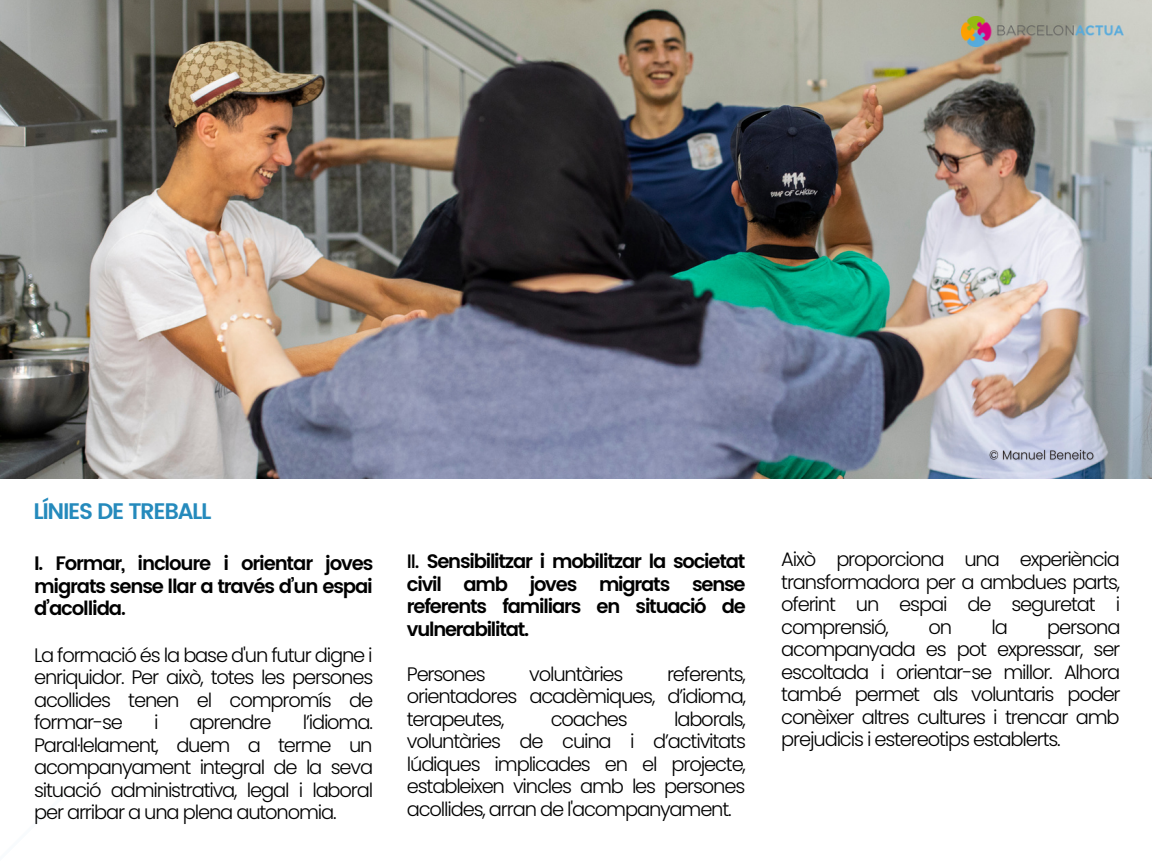
<style>
.page{position:relative;width:1152px;height:864px;background:#fff}
.page>*{position:absolute;margin:0;border:0;box-sizing:border-box;transform-origin:0 0}
.t1{font:600 22.5px "Poppins";letter-spacing:-.06em;color:#258abc}
.t2{font:300 19.5px/22.5px "Poppins";letter-spacing:-.06em;color:#000;text-align:justify}
.t3{font:600 19.5px/22.5px "Poppins";letter-spacing:-.06em;color:#000;text-align:justify}
.s1{font-weight:500}
</style>
<div class="page">
<img style="left:0;top:0;width:1152px;height:479px">
<img style="left:961px;top:17px;width:162px;height:30px">
<img style="left:987px;top:444px;width:111px;height:24px">
<p class="t1" style="left:33px;top:498px;width:180px">LÍNIES DE TREBALL</p>
<p class="t3" style="left:34px;top:553px;width:341px">I. Formar, incloure i orientar joves migrats sense llar a través d’un espai d’acollida.</p>
<p class="t2" style="left:34px;top:644px;width:341px">La formació és la base d'un futur digne i enriquidor. Per això, totes les persones acollides tenen el compromís de formar-se</p>
<p class="t2" style="left:34px;top:711px;width:341px;text-indent:269px">l’idioma.<br>Paral·lelament, duem a terme un acompanyament integral de la seva situació administrativa, legal i laboral per arribar a una plena autonomia.</p>
<p class="t2" style="left:154px;top:711px;width:6px">i</p>
<p class="t2" style="left:190px;top:711px;width:83px">aprendre</p>
<p class="t3" style="left:407px;top:550px;width:341px"><span class="s1">II.</span> Sensibilitzar i mobilitzar la societat civil amb joves migrats sense referents familiars en situació de vulnerabilitat.</p>
<p class="t2" style="left:407px;top:663px;width:80px">Persones</p>
<p class="t2" style="left:529px;top:663px;width:96px">voluntàries</p>
<p class="t2" style="left:407px;top:663px;width:341px;text-indent:260px">referents, orientadores acadèmiques, d’idioma, terapeutes,</p>
<p class="t2" style="left:407px;top:708px;width:341px;text-indent:267px">laborals, voluntàries de cuina i d’activitats lúdiques implicades en el projecte, estableixen vincles amb les persones acollides, arran de l'acompanyament.</p>
<p class="t2" style="left:551px;top:708px;width:78px">coaches</p>
<p class="t2" style="left:781px;top:548px;width:340px">Això proporciona una experiència transformadora per a ambdues parts, oferint un espai de seguretat i comprensió,</p>
<p class="t2" style="left:928px;top:616px;width:25px">on</p>
<p class="t2" style="left:991px;top:616px;width:18px">la</p>
<p class="t2" style="left:781px;top:616px;width:341px;text-indent:266px">persona acompanyada es pot expressar, ser escoltada i orientar-se millor. Alhora també permet als voluntaris poder conèixer altres cultures i trencar amb prejudicis i estereotips establerts.</p>
</div>
